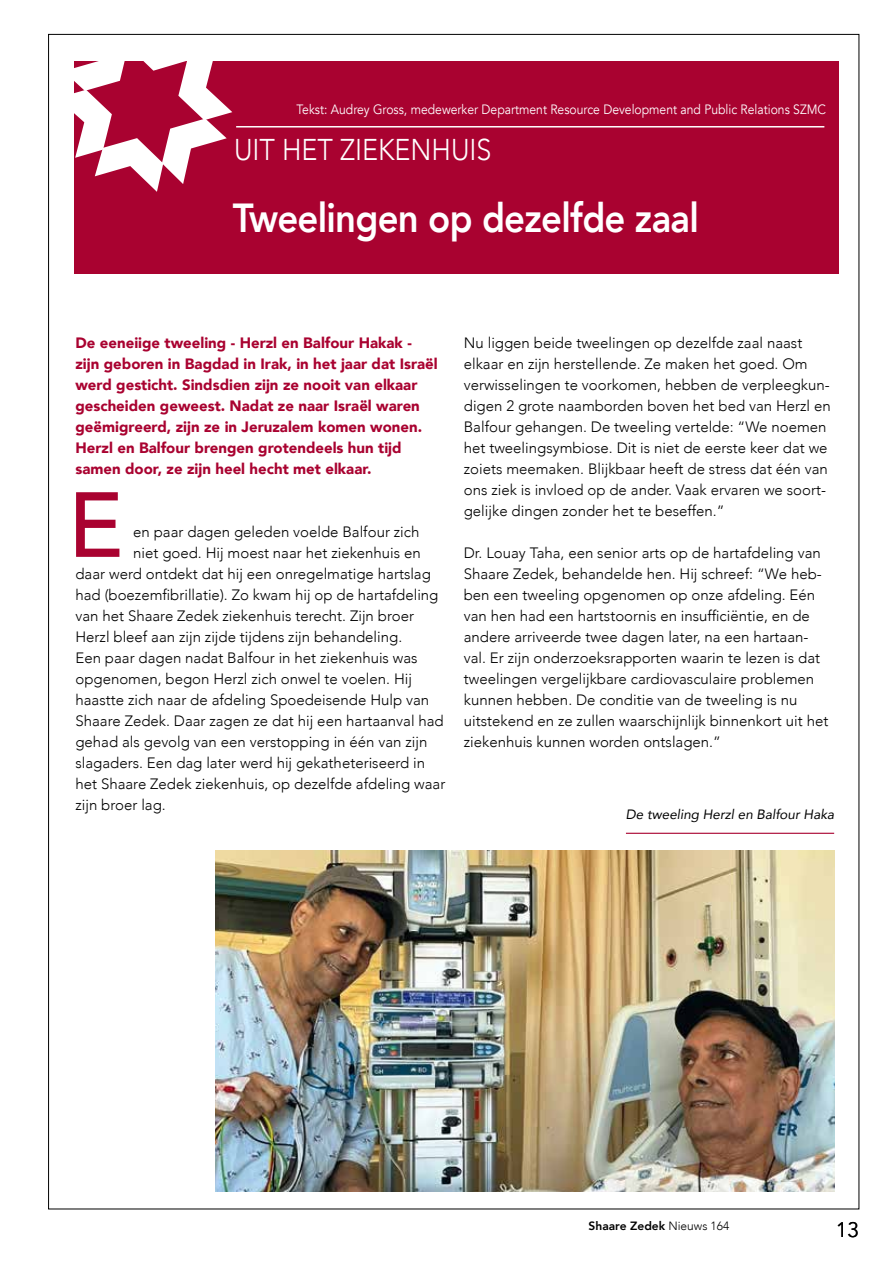
<style>
.page{position:relative;width:893px;height:1263px;background:#fff}
.page>*{position:absolute;margin:0;border:0;box-sizing:border-box;transform-origin:0 0}
.t1{font:500 91.2px "Avenir";color:#a90230}
.t2{font:800 40.5px "Avenir";letter-spacing:-.02em;color:#fff;scale:.9 1}
.t3{font:300 30px "Avenir";color:#fff;scale:.9 1}
.t4{font:21px "Avenir";color:#000}
.t5{font:300 15px/21px "Avenir";color:#000}
.t6{font:900 15px/21px "Avenir";color:#a90230}
.t7{font:13.5px "Avenir";color:#fff;scale:.9 1}
.t8{font:italic 13.5px "Avenir";color:#000}
.t9{font:800 12px "Avenir";color:#000}
.s1{font-weight:300}
</style>
<div class="page">
<img style="left:215px;top:851px;width:619px;height:340px">
<div style="left:74px;top:61px;width:765px;height:212px;background:#a90230"></div>
<svg style="left:57px;top:33px;width:175px;height:159px"></svg>
<hr style="left:236px;top:126px;width:588px;height:2px;background:#fff">
<hr style="left:626px;top:833px;width:208px;height:1px;background:#a90230">
<p class="t7" style="left:297px;top:102px;width:590px">Tekst: Audrey Gross, medewerker Department Resource Development and Public Relations SZMC</p>
<h3 class="t3" style="left:234px;top:132px;width:288px">UIT HET ZIEKENHUIS</h3>
<h2 class="t2" style="left:233px;top:186px;width:519px">Tweelingen op dezelfde zaal</h2>
<p class="t6" style="left:75px;top:332px;width:364px">De eeneiige tweeling - Herzl en Balfour Hakak - zijn geboren in Bagdad in Irak, in het jaar dat Israël werd gesticht. Sindsdien zijn ze nooit van elkaar gescheiden geweest. Nadat ze naar Israël waren geëmigreerd, zijn ze in Jeruzalem komen wonen.<br>Herzl en Balfour brengen grotendeels hun tijd samen door, ze zijn heel hecht met elkaar.</p>
<h1 class="t1" style="left:68px;top:446px;width:57px">E</h1>
<p class="t5" style="left:133px;top:521px;width:288px">en paar dagen geleden voelde Balfour zich</p>
<p class="t5" style="left:133px;top:542px;width:289px">niet goed. Hij moest naar het ziekenhuis en</p>
<p class="t5" style="left:75px;top:563px;width:357px">daar werd ontdekt dat hij een onregelmatige hartslag</p>
<p class="t5" style="left:75px;top:584px;width:364px">had (boezemfibrillatie). Zo kwam hij op de hartafdeling</p>
<p class="t5" style="left:75px;top:605px;width:340px">van het Shaare Zedek ziekenhuis terecht. Zijn broer</p>
<p class="t5" style="left:75px;top:626px;width:328px">Herzl bleef aan zijn zijde tijdens zijn behandeling.</p>
<p class="t5" style="left:75px;top:647px;width:344px">Een paar dagen nadat Balfour in het ziekenhuis was</p>
<p class="t5" style="left:75px;top:668px;width:338px">opgenomen, begon Herzl zich onwel te voelen. Hij</p>
<p class="t5" style="left:75px;top:689px;width:355px">haastte zich naar de afdeling Spoedeisende Hulp van</p>
<p class="t5" style="left:75px;top:710px;width:370px">Shaare Zedek. Daar zagen ze dat hij een hartaanval had</p>
<p class="t5" style="left:75px;top:731px;width:353px">gehad als gevolg van een verstopping in één van zijn</p>
<p class="t5" style="left:75px;top:752px;width:351px">slagaders. Een dag later werd hij gekatheteriseerd in</p>
<p class="t5" style="left:75px;top:773px;width:371px">het Shaare Zedek ziekenhuis, op dezelfde afdeling waar</p>
<p class="t5" style="left:75px;top:794px;width:92px">zijn broer lag.</p>
<p class="t5" style="left:464px;top:332px;width:368px">Nu liggen beide tweelingen op dezelfde zaal naast elkaar en zijn herstellende. Ze maken het goed. Om verwisselingen te voorkomen, hebben de verpleegkun&shy;digen 2 grote naamborden boven het bed van Herzl en Balfour gehangen. De tweeling vertelde: “We noemen het tweelingsymbiose. Dit is niet de eerste keer dat we zoiets meemaken. Blijkbaar heeft de stress dat één van ons ziek is invloed op de ander. Vaak ervaren we soort&shy;gelijke dingen zonder het te beseffen.”</p>
<p class="t5" style="left:464px;top:542px;width:366px">Dr. Louay Taha, een senior arts op de hartafdeling van Shaare Zedek, behandelde hen. Hij schreef: “We heb&shy;ben een tweeling opgenomen op onze afdeling. Eén van hen had een hartstoornis en insufficiëntie, en de andere arriveerde twee dagen later, na een hartaan&shy;val. Er zijn onderzoeksrapporten waarin te lezen is dat tweelingen vergelijkbare cardiovasculaire problemen kunnen hebben. De conditie van de tweeling is nu uitstekend en ze zullen waarschijnlijk binnenkort uit het ziekenhuis kunnen worden ontslagen.”</p>
<p class="t8" style="left:626px;top:806px;width:210px">De tweeling Herzl en Balfour Haka</p>
<p class="t9" style="left:589px;top:1216px;width:142px">Shaare Zedek <span class="s1">Nieuws 164</span></p>
<h3 class="t4" style="left:836px;top:1217px;width:25px">13</h3>
</div>
